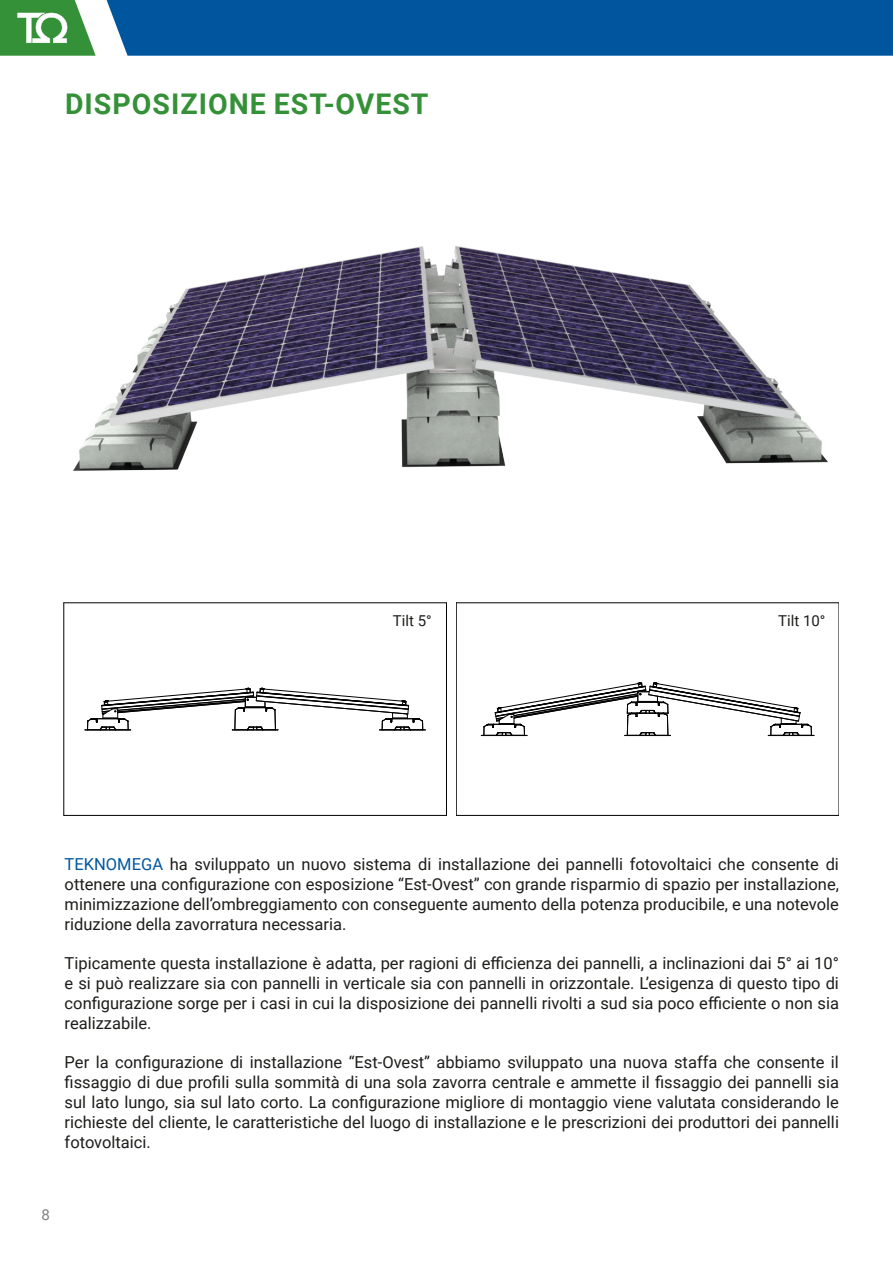
<style>
.page{position:relative;width:893px;height:1263px;background:#fff}
.page>*{position:absolute;margin:0;border:0;box-sizing:border-box;transform-origin:0 0}
.t1{font:700 28.5px "Roboto";letter-spacing:.035em;color:#359138}
.t2{font:16.5px/19.8px "Roboto";color:#1d1d1b;text-align:justify}
.t3{font:15px "Roboto";color:#1d1d1b}
.t4{font:15px "Roboto";color:#818182}
.s1{color:#00569e}
</style>
<div class="page">
<div style="left:107px;top:0;width:786px;height:56px;background:#00569e"></div>
<img style="left:73px;top:246px;width:755px;height:225px">
<hr style="left:64px;top:603px;width:1px;height:212px;background:#020203">
<hr style="left:64px;top:815px;width:382px;height:1px;background:#020203">
<hr style="left:64px;top:603px;width:382px;height:1px;background:#020203">
<hr style="left:446px;top:603px;width:1px;height:212px;background:#020203">
<svg style="left:85px;top:687px;width:341px;height:44px"></svg>
<hr style="left:456px;top:603px;width:1px;height:212px;background:#020203">
<hr style="left:456px;top:815px;width:383px;height:1px;background:#020203">
<hr style="left:456px;top:603px;width:383px;height:1px;background:#020203">
<hr style="left:839px;top:603px;width:1px;height:212px;background:#020203">
<svg style="left:481px;top:682px;width:334px;height:54px"></svg>
<svg style="left:0;top:0;width:96px;height:56px"></svg>
<p class="t1" style="left:65px;top:84px;width:365px">DISPOSIZIONE EST-OVEST</p>
<p class="t3" style="left:393px;top:610px;width:40px">Tilt 5°</p>
<p class="t3" style="left:778px;top:610px;width:49px">Tilt 10°</p>
<p class="t2" style="left:65px;top:854px;width:776px"><span class="s1">TEKNOMEGA</span> ha sviluppato un nuovo sistema di installazione dei pannelli fotovoltaici che consente di ottenere una configurazione con esposizione “Est-Ovest” con grande risparmio di spazio per installazione, minimizzazione dell’ombreggiamento con conseguente aumento della potenza producibile, e una notevole riduzione della zavorratura necessaria.</p>
<p class="t2" style="left:65px;top:953px;width:776px">Tipicamente questa installazione è adatta, per ragioni di efficienza dei pannelli, a inclinazioni dai 5° ai 10° e si può realizzare sia con pannelli in verticale sia con pannelli in orizzontale. L’esigenza di questo tipo di configurazione sorge per i casi in cui la disposizione dei pannelli rivolti a sud sia poco efficiente o non sia realizzabile.</p>
<p class="t2" style="left:65px;top:1052px;width:776px">Per la configurazione di installazione “Est-Ovest” abbiamo sviluppato una nuova staffa che consente il fissaggio di due profili sulla sommità di una sola zavorra centrale e ammette il fissaggio dei pannelli sia sul lato lungo, sia sul lato corto. La configurazione migliore di montaggio viene valutata considerando le richieste del cliente, le caratteristiche del luogo di installazione e le prescrizioni dei produttori dei pannelli fotovoltaici.</p>
<p class="t4" style="left:41px;top:1204px;width:10px">8</p>
</div>
